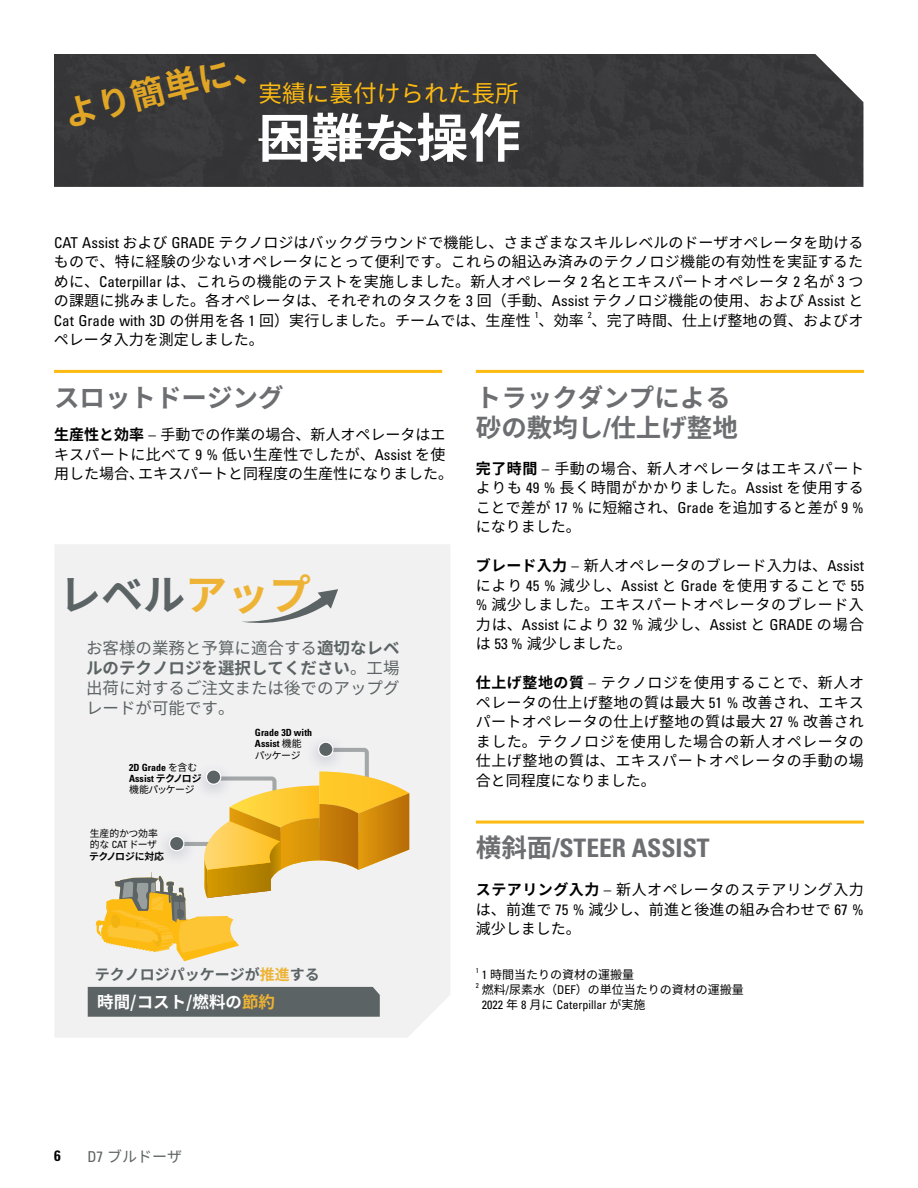
<style>
.page{position:relative;width:918px;height:1188px;background:#fff}
.page>*{position:absolute;margin:0;border:0;box-sizing:border-box;transform-origin:0 0}
.t1{font:700 52.5px "Noto Sans CJ Kjp";color:#fff}
.t2{font:700 42px "Noto Sans CJ Kjp";color:#5c6364}
.t3{font:700 34.5px "Noto Sans CJ Kjp";color:#e1a625}
.t4{font:700 25.5px/30.6px "Noto Sans CJ Kjp";color:#6d6e71}
.t5{font:25.5px "Univers LTCYR 67 Bold Cond";color:#6d6e71}
.t6{font:23.7px "Noto Sans CJ Kjp";color:#fdba11}
.t7{font:16.5px/19.8px "Noto Sans CJ Kjp";color:#5c6364;text-align:justify}
.t8{font:700 16.5px "Noto Sans CJ Kjp";color:#fff}
.t9{font:15px/19.5px "Noto Sans CJ Kjp";letter-spacing:.01em;color:#000;text-align:justify}
.t10{font:condensed 15px "Univers LTCYR 57";color:#000}
.t11{font:700 15px "Noto Sans CJ Kjp";color:#5c6364}
.t12{font:15px "Noto Sans CJ Kjp";color:#5d6263}
.t13{font:12px "Noto Sans CJ Kjp";color:#000}
.t14{font:condensed 12px "Univers LT Std";color:#000}
.t15{font:9.9px/11.2px "Univers LTCYR 67 Bold Cond";color:#000}
.t16{font:9.9px/11.2px "Noto Sans CJ Kjp";letter-spacing:-.03em;color:#000}
.t17{font:condensed 8.7px "Univers LTCYR 57";color:#000}
.t18{font:condensed 7.05px "Univers LTCYR 57";color:#000}
.s1{font-family:"Univers LTCYR 57";font-stretch:condensed}
.s2{font-weight:700}
.s3{color:#eeb335}
.s4{font-family:"Noto Sans CJ Kjp"}
.s5{font-family:"Noto Sans CJ Kjp";font-weight:700}
.s6{font-family:"Univers LTCYR 67 Bold Cond";font-weight:400}
.s7{font-family:"Noto Sans CJ Kjp";font-stretch:normal}
.s8{font-family:"Univers LT Std";font-stretch:condensed}
.s9{font-family:"Univers LTCYR 67 Bold Cond";color:#fff}
</style>
<div class="page">
<div style="left:54px;top:54px;width:809px;height:133px;background:#373739"></div>
<hr style="left:259px;top:138px;width:157px;height:3px;background:#fff">
<hr style="left:476px;top:821px;width:388px;height:3px;background:#fdba11">
<hr style="left:476px;top:370px;width:388px;height:3px;background:#fdba11">
<hr style="left:54px;top:370px;width:388px;height:3px;background:#fdba11">
<div style="left:55px;top:545px;width:395px;height:492px;background:#f1f1f2"></div>
<div style="left:264px;top:688px;width:124px;height:54px;background:#f1f1f2"></div>
<div style="left:152px;top:716px;width:123px;height:26px;background:#f1f1f2"></div>
<div style="left:88px;top:987px;width:292px;height:30px;background:#5c6364"></div>
<svg style="left:242px;top:589px;width:96px;height:34px"></svg>
<svg style="left:96px;top:742px;width:313px;height:219px"></svg>
<h3 class="t3" style="left:60px;top:95px;width:208px;rotate:-14deg">より簡単に、</h3>
<h3 class="t6" style="left:259px;top:80px;width:262px">実績に裏付けられた長所</h3>
<h1 class="t1" style="left:259px;top:108px;width:264px">困難な操作</h1>
<p class="t9" style="left:54px;top:233px;width:811px"><span class="s1">CAT Assist</span> および <span class="s1">GRADE</span> テクノロジはバックグラウンドで機能し、さまざまなスキルレベルのドーザオペレータを助けるもので、特に経験の少ないオペレータにとって便利です。これらの組込み済みのテクノロジ機能の有効性を実証するために、<span class="s1">Caterpillar</span> は、これらの機能のテストを実施しました。新人オペレータ <span class="s1">2</span> 名とエキスパートオペレータ <span class="s1">2</span> 名が <span class="s1">3</span> つの課題に挑みました。各オペレータは、それぞれのタスクを <span class="s1">3</span> 回（手動、<span class="s1">Assist</span> テクノロジ機能の使用、および <span class="s1">Assist</span> と<span class="s1">Cat Grade with 3D</span> の併用を各 <span class="s1">1</span> 回）実行しました。チームでは、生産性</p>
<p class="t17" style="left:535px;top:310px;width:5px">1</p>
<p class="t9" style="left:539px;top:311px;width:47px">、効率</p>
<p class="t17" style="left:588px;top:310px;width:5px">2</p>
<p class="t9" style="left:592px;top:311px;width:273px">、完了時間、仕上げ整地の質、およびオ</p>
<p class="t9" style="left:54px;top:330px;width:211px">ペレータ入力を測定しました。</p>
<h3 class="t4" style="left:54px;top:383px;width:231px">スロットドージング</h3>
<p class="t9" style="left:54px;top:425px;width:400px;text-align:left"><span class="s2">生産性と効率</span> <span class="s1">–</span> 手動での作業の場合、新人オペレータはエキスパートに比べて <span class="s1">9 %</span> 低い生産性でしたが、<span class="s1">Assist</span> を使用した場合、エキスパートと同程度の生産性になりました。</p>
<h2 class="t2" style="left:59px;top:571px;width:254px">レベル<span class="s3">アップ</span></h2>
<p class="t7" style="left:86px;top:639px;width:315px">お客様の業務と予算に適合する<span class="s2">適切なレベルのテクノロジを選択してください</span>。工場出荷に対するご注文または後でのアップグレードが可能です。</p>
<p class="t15" style="left:129px;top:761px;width:74px">2D Grade <span class="s4">を含む<br></span>Assist <span class="s5">テクノロジ</span></p>
<p class="t16" style="left:129px;top:784px;width:67px">機能パッケージ</p>
<p class="t16" style="left:89px;top:828px;width:76px">生産的かつ効率的な <span class="s1">CAT</span>ドーザ<span class="s2">テクノロジに対応</span></p>
<p class="t15" style="left:255px;top:727px;width:59px">Grade 3D with<br>Assist <span class="s4">機能</span></p>
<p class="t16" style="left:255px;top:750px;width:48px">パッケージ</p>
<p class="t11" style="left:95px;top:966px;width:226px">テクノロジパッケージが<span class="s3">推進</span>する</p>
<p class="t8" style="left:97px;top:993px;width:179px">時間/コスト/燃料の<span class="s3">節約</span></p>
<h3 class="t4" style="left:476px;top:383px;width:264px">トラックダンプによる砂の敷均し<span class="s6">/</span>仕上げ整地</h3>
<p class="t9" style="left:476px;top:459px;width:390px"><span class="s2">完了時間</span> <span class="s1">–</span> 手動の場合、新人オペレータはエキスパートよりも <span class="s1">49 %</span> 長く時間がかかりました。<span class="s1">Assist</span> を使用することで差が <span class="s1">17 %</span> に短縮され、<span class="s1">Grade</span> を追加すると差が <span class="s1">9 %</span>になりました。</p>
<p class="t9" style="left:476px;top:556px;width:390px"><span class="s2">ブレード入力</span> <span class="s1">–</span> 新人オペレータのブレード入力は、<span class="s1">Assist</span>により <span class="s1">45 %</span> 減少し、<span class="s1">Assist</span> と <span class="s1">Grade</span> を使用することで <span class="s1">55 %</span> 減少しました。エキスパートオペレータのブレード入</p>
<p class="t10" style="left:476px;top:615px;width:390px"><span class="s7">力は、</span>Assist <span class="s7">により</span> 32 % <span class="s7">減少し、</span>Assist <span class="s7">と</span> GRADE <span class="s7">の場合</span></p>
<p class="t9" style="left:476px;top:634px;width:157px">は <span class="s1">53 %</span> 減少しました。</p>
<p class="t9" style="left:476px;top:673px;width:390px"><span class="s2">仕上げ整地の質</span> <span class="s1">–</span> テクノロジを使用することで、新人オペレータの仕上げ整地の質は最大 <span class="s1">51 %</span> 改善され、エキスパートオペレータの仕上げ整地の質は最大 <span class="s1">27 %</span> 改善されました。テクノロジを使用した場合の新人オペレータの仕上げ整地の質は、エキスパートオペレータの手動の場合と同程度になりました。</p>
<h3 class="t5" style="left:476px;top:833px;width:235px"><span class="s5">横斜面</span>/STEER ASSIST</h3>
<p class="t9" style="left:476px;top:880px;width:390px"><span class="s2">ステアリング入力</span> <span class="s1">–</span> 新人オペレータのステアリング入力は、前進で <span class="s1">75 %</span> 減少し、前進と後進の組み合わせで <span class="s1">67 %</span>減少しました。</p>
<p class="t18" style="left:476px;top:966px;width:5px">1</p>
<p class="t13" style="left:482px;top:968px;width:154px"><span class="s8">1</span> 時間当たりの資材の運搬量</p>
<p class="t18" style="left:476px;top:981px;width:5px">2</p>
<p class="t13" style="left:482px;top:983px;width:263px">燃料<span class="s8">/</span>尿素水（<span class="s8">DEF</span>）の単位当たりの資材の運搬量</p>
<p class="t14" style="left:482px;top:997px;width:165px">2022 <span class="s7">年</span> 8 <span class="s7">月に</span> Caterpillar <span class="s7">が実施</span></p>
<p class="t12" style="left:54px;top:1148px;width:130px"><span class="s9">6A</span> <span class="s1">D7</span> ブルドーザ</p>
</div>
